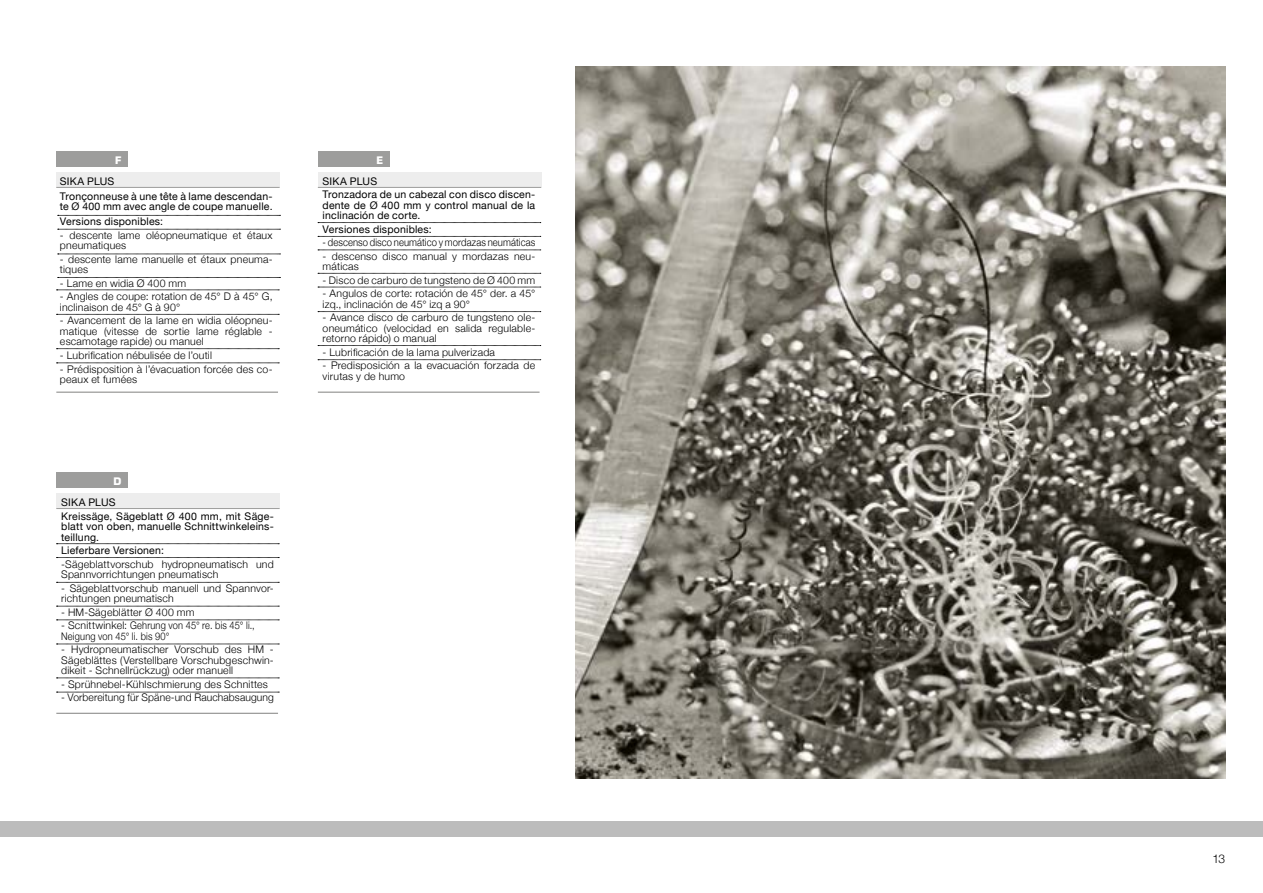
<style>
.page{position:relative;width:1263px;height:893px;background:#fff}
.page>*{position:absolute;margin:0;border:0;box-sizing:border-box;transform-origin:0 0}
.t1{font:300 12px "Helvetica Neue";color:#000}
.t2{font:900 11.4px "Eurostile T";color:#fff}
.t3{font:300 10.5px/10.5px "Helvetica Neue";letter-spacing:.02em;color:#000}
.t4{font:10.5px/15px "Helvetica Neue";letter-spacing:.02em;color:#000}
.t5{font:300 10.5px "Helvetica Neue";letter-spacing:.02em;color:#000;scale:.9 1}
</style>
<div class="page">
<div style="left:56px;top:172px;width:224px;height:16px;background:#ededed"></div>
<hr style="left:56px;top:187px;width:224px;height:1px;background:#9d9d9c">
<svg style="left:58px;top:215px;width:222px;height:1px"></svg>
<svg style="left:58px;top:254px;width:222px;height:1px"></svg>
<svg style="left:56px;top:290px;width:223px;height:1px"></svg>
<svg style="left:56px;top:314px;width:223px;height:1px"></svg>
<svg style="left:56px;top:363px;width:223px;height:1px"></svg>
<svg style="left:56px;top:348px;width:223px;height:1px"></svg>
<svg style="left:58px;top:229px;width:222px;height:1px"></svg>
<svg style="left:58px;top:277px;width:222px;height:1px"></svg>
<hr style="left:56px;top:392px;width:222px;height:1px;background:#9d9d9c">
<div style="left:56px;top:152px;width:72px;height:15px;background:#9d9d9c"></div>
<svg style="left:318px;top:222px;width:223px;height:1px"></svg>
<svg style="left:318px;top:250px;width:223px;height:1px"></svg>
<svg style="left:318px;top:287px;width:223px;height:1px"></svg>
<svg style="left:318px;top:311px;width:223px;height:1px"></svg>
<svg style="left:318px;top:359px;width:223px;height:1px"></svg>
<svg style="left:318px;top:345px;width:223px;height:1px"></svg>
<svg style="left:318px;top:236px;width:223px;height:1px"></svg>
<svg style="left:318px;top:273px;width:223px;height:1px"></svg>
<hr style="left:318px;top:392px;width:221px;height:1px;background:#9d9d9c">
<div style="left:318px;top:172px;width:223px;height:16px;background:#ededed"></div>
<hr style="left:318px;top:187px;width:223px;height:1px;background:#9d9d9c">
<div style="left:318px;top:152px;width:71px;height:15px;background:#9d9d9c"></div>
<svg style="left:56px;top:543px;width:223px;height:1px"></svg>
<svg style="left:56px;top:582px;width:223px;height:1px"></svg>
<svg style="left:56px;top:620px;width:223px;height:1px"></svg>
<svg style="left:56px;top:644px;width:223px;height:1px"></svg>
<svg style="left:56px;top:692px;width:223px;height:1px"></svg>
<svg style="left:56px;top:678px;width:223px;height:1px"></svg>
<svg style="left:56px;top:557px;width:223px;height:1px"></svg>
<svg style="left:56px;top:606px;width:223px;height:1px"></svg>
<hr style="left:56px;top:713px;width:222px;height:1px;background:#9d9d9c">
<div style="left:56px;top:493px;width:224px;height:16px;background:#ededed"></div>
<hr style="left:56px;top:508px;width:224px;height:1px;background:#9d9d9c">
<div style="left:56px;top:473px;width:72px;height:15px;background:#9d9d9c"></div>
<div style="left:0;top:822px;width:1263px;height:15px;background:#bcbcbc"></div>
<img style="left:576px;top:67px;width:649px;height:711px">
<p class="t2" style="left:115px;top:154px;width:8px">F</p>
<p class="t4" style="left:60px;top:174px;width:214px">SIKA PLUS<br>Tronçonneuse à une tête à lame descendan-</p>
<p class="t4" style="left:60px;top:200px;width:214px">te Ø 400 mm avec angle de coupe manuelle.<br>Versions disponibles:</p>
<p class="t3" style="left:60px;top:229px;width:214px">- descente lame oléopneumatique et étaux pneumatiques</p>
<p class="t3" style="left:60px;top:253px;width:214px">- descente lame manuelle et étaux pneuma&shy;tiques</p>
<p class="t3" style="left:60px;top:277px;width:128px">- Lame en widia Ø 400 mm</p>
<p class="t3" style="left:60px;top:291px;width:214px">- Angles de coupe: rotation de 45° D à 45° G, inclinaison de 45° G à 90°</p>
<p class="t3" style="left:60px;top:315px;width:214px;text-align:justify">- Avancement de la lame en widia oléopneu&shy;matique (vitesse de sortie lame réglable - escamotage rapide) ou manuel</p>
<p class="t3" style="left:60px;top:349px;width:154px">- Lubrification nébulisée de l’outil</p>
<p class="t3" style="left:60px;top:363px;width:214px">- Prédisposition à l’évacuation forcée des co&shy;peaux et fumées</p>
<p class="t2" style="left:114px;top:475px;width:9px">D</p>
<p class="t4" style="left:61px;top:496px;width:214px;line-height:13.5px">SIKA PLUS<br>Kreissäge, Sägeblatt Ø 400 mm, mit Säge-</p>
<p class="t4" style="left:61px;top:522px;width:214px;line-height:10.5px">blatt von oben, manuelle Schnittwinkeleins&shy;teillung.</p>
<p class="t4" style="left:61px;top:543px;width:104px">Lieferbare Versionen:</p>
<p class="t3" style="left:61px;top:558px;width:214px">-Sägeblattvorschub hydropneumatisch und<br>Spannvorrichtungen pneumatisch</p>
<p class="t3" style="left:61px;top:582px;width:214px">- Sägeblattvorschub manuell und Spannvor&shy;richtungen pneumatisch</p>
<p class="t3" style="left:61px;top:606px;width:135px">- HM-Sägeblätter Ø 400 mm</p>
<p class="t3" style="left:61px;top:619px;width:195px">- Scnittwinkel: Gehrung von 45° re. bis 45° li.,<br>Neigung von 45° li. bis 90°</p>
<p class="t3" style="left:61px;top:643px;width:214px;text-align:justify">- Hydropneumatischer Vorschub des HM - Sägeblättes (Verstellbare Vorschubgeschwin&shy;dikeit - Schnellrückzug) oder manuell</p>
<p class="t3" style="left:61px;top:678px;width:208px">- Sprühnebel-Kühlschmierung des Schnittes</p>
<p class="t3" style="left:61px;top:691px;width:214px">- Vorbereitung für Späne-und Rauchabsaugung</p>
<p class="t2" style="left:376px;top:154px;width:8px">E</p>
<p class="t4" style="left:323px;top:175px;width:214px;line-height:13.5px">SIKA PLUS<br>Tronzadora de un cabezal con disco discen-</p>
<p class="t4" style="left:323px;top:201px;width:214px;line-height:10.5px">dente de Ø 400 mm y control manual de la inclinación de corte.</p>
<p class="t4" style="left:323px;top:222px;width:111px">Versiones disponibles:</p>
<p class="t5" style="left:323px;top:234px;width:238px">- descenso disco neumático y mordazas neumáticas</p>
<p class="t3" style="left:323px;top:250px;width:214px">- descenso disco manual y mordazas neu&shy;máticas</p>
<p class="t3" style="left:323px;top:274px;width:214px">- Disco de carburo de tungsteno de Ø 400 mm</p>
<p class="t3" style="left:323px;top:288px;width:214px">- Angulos de corte: rotación de 45° der. a 45° izq., inclinación de 45° izq a 90°</p>
<p class="t3" style="left:323px;top:312px;width:214px;text-align:justify">- Avance disco de carburo de tungsteno ole&shy;oneumático (velocidad en salida regulable&shy;retorno rápido) o manual</p>
<p class="t3" style="left:323px;top:346px;width:174px">- Lubrificación de la lama pulverizada</p>
<p class="t3" style="left:323px;top:360px;width:214px">- Predisposición a la evacuación forzada de virutas y de humo</p>
<p class="t1" style="left:1212px;top:849px;width:14px">13</p>
</div>
